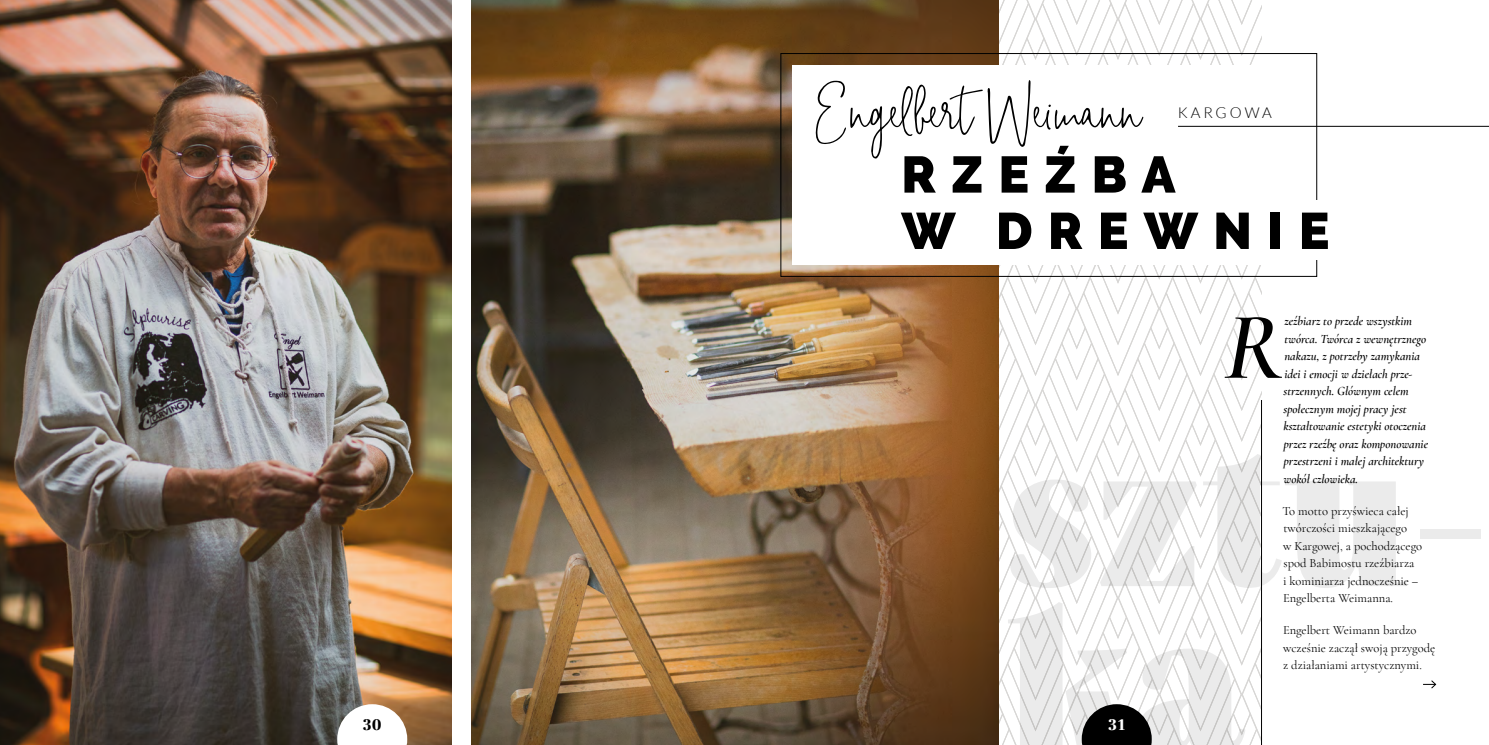
<style>
.page{position:relative;width:1489px;height:745px;background:#fff}
.page>*{position:absolute;margin:0;border:0;box-sizing:border-box;transform-origin:0 0}
.t1{font:italic 600 96.5px "Cormorant Garamond";color:#000}
.t2{font:56.88px "Bright Side";color:#000}
.t3{font:900 51.12px/56.2px "Raleway";letter-spacing:.3em;color:#000}
.t4{font:900 16.25px "Frank Ruhl Libre";color:#000}
.t5{font:900 16.25px "Frank Ruhl Libre";color:#fff}
.t6{font:300 15px "Lato";letter-spacing:.2em;color:#000}
.t7{font:italic 600 12.5px/17.5px "Cormorant Garamond";color:#000}
.t8{font:12.5px/17.5px "Cormorant Garamond";color:#000}
</style>
<div class="page">
<svg style="left:998px;top:0;width:263px;height:744px"></svg>
<img style="left:0;top:0;width:451px;height:744px">
<img style="left:471px;top:0;width:527px;height:744px">
<div style="left:792px;top:65px;width:511px;height:199px;background:#fff"></div>
<div style="left:780px;top:53px;width:536px;height:223px;border:1px solid #000"></div>
<div style="left:1295px;top:200px;width:41px;height:60px;background:#fff"></div>
<hr style="left:1177px;top:126px;width:311px;height:1px;background:#000">
<hr style="left:1261px;top:400px;width:1px;height:344px;background:#000">
<svg style="left:1423px;top:680px;width:12px;height:8px"></svg>
<svg style="left:1081px;top:703px;width:70px;height:41px"></svg>
<svg style="left:337px;top:703px;width:70px;height:41px"></svg>
<h2 class="t2" style="left:815px;top:72px;width:328px">Engelbert Weimann</h2>
<p class="t6" style="left:1177px;top:104px;width:95px">KARGOWA</p>
<h3 class="t3" style="left:901px;top:146px;width:429px">RZEŹBA<br>W DREWNIE</h3>
<h3 class="t4" style="left:363px;top:713px;width:21px">30</h3>
<h3 class="t5" style="left:1108px;top:713px;width:19px">31</h3>
<h1 class="t1" style="left:1223px;top:289px;width:62px">R</h1>
<p class="t7" style="left:1283px;top:312px;width:146px">zeźbiarz to przede wszystkim twórca. Twórca z wewnętrznego nakazu, z potrzeby zamykania idei i emocji w dziełach prze&shy;strzennych. Głównym celem społecznym mojej pracy jest kształtowanie estetyki otoczenia przez rzeźbę oraz komponowanie przestrzeni i małej architektury wokół człowieka.</p>
<p class="t8" style="left:1282px;top:501px;width:141px">To motto przyświeca całej twórczości mieszkającego<br>w Kargowej, a pochodzącego spod Babimostu rzeźbiarza<br>i kominiarza jednocześnie –<br>Engelberta Weimanna.</p>
<p class="t8" style="left:1282px;top:620px;width:154px">Engelbert Weimann bardzo wcześnie zaczął swoją przygodę z działaniami artystycznymi.</p>
</div>
